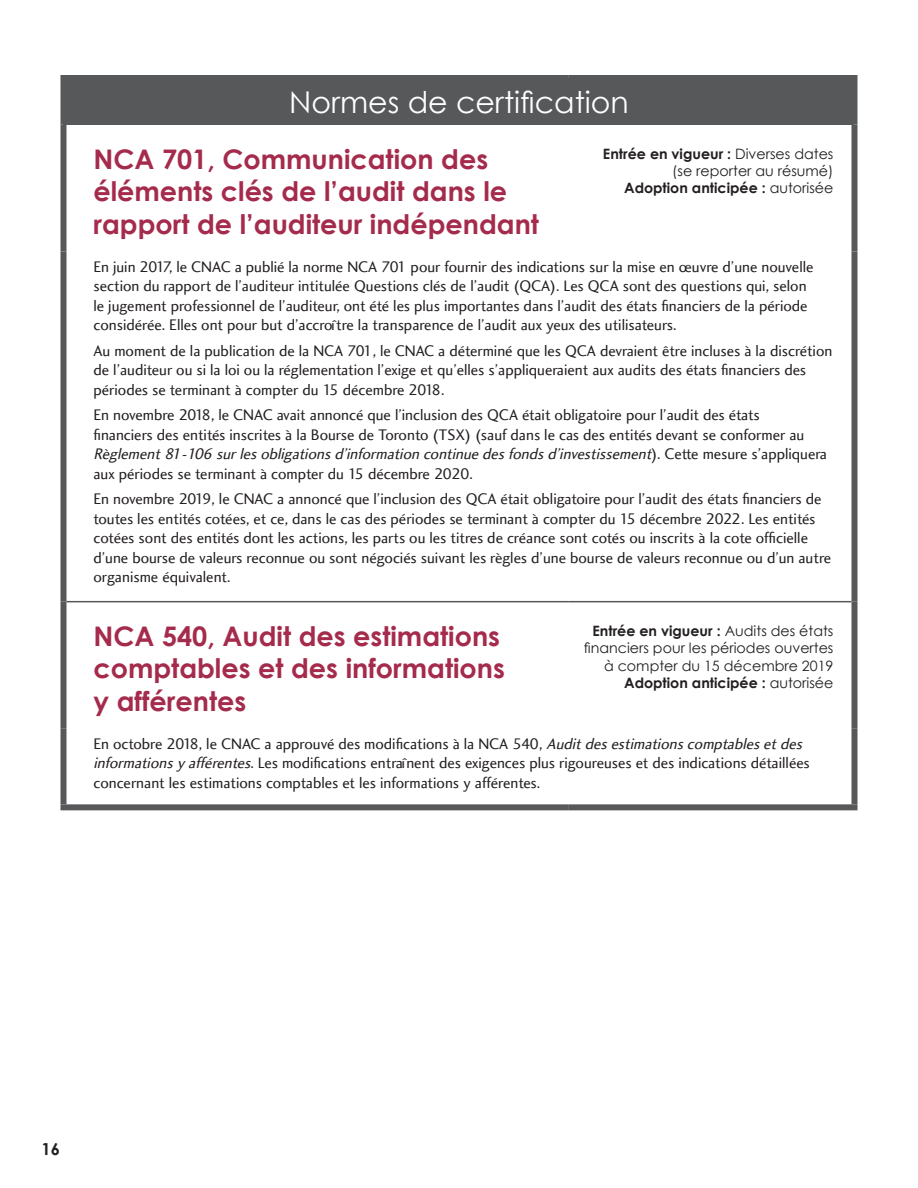
<style>
.page{position:relative;width:918px;height:1188px;background:#fff}
.page>*{position:absolute;margin:0;border:0;box-sizing:border-box;transform-origin:0 0}
.t1{font:30px "Century Gothic";color:#fff}
.t2{font:700 27px/32.4px "Century Gothic";color:#a52b4c}
.t3{font:700 16.5px "Century Gothic";color:#231f20}
.t4{font:15.75px/19.5px "Charlotte Sans Book Plain";color:#231f20}
.t5{font:14.25px/17.1px "Century Gothic";color:#231f20;text-align:right}
.s1{font-weight:700}
.s2{font-style:italic}
</style>
<div class="page">
<div style="left:63px;top:78px;width:791px;height:46px;background:#57585a"></div>
<div style="left:60px;top:81px;width:6px;height:43px;background:#57585a"></div>
<div style="left:851px;top:81px;width:6px;height:43px;background:#57585a"></div>
<div style="left:60px;top:125px;width:6px;height:127px;background:#57585a"></div>
<div style="left:851px;top:125px;width:6px;height:127px;background:#57585a"></div>
<div style="left:60px;top:252px;width:6px;height:350px;background:#57585a"></div>
<div style="left:851px;top:252px;width:6px;height:350px;background:#57585a"></div>
<div style="left:60px;top:602px;width:6px;height:127px;background:#57585a"></div>
<div style="left:851px;top:602px;width:6px;height:127px;background:#57585a"></div>
<div style="left:60px;top:729px;width:6px;height:75px;background:#57585a"></div>
<div style="left:851px;top:729px;width:6px;height:75px;background:#57585a"></div>
<div style="left:60px;top:804px;width:508px;height:6px;background:#57585a"></div>
<div style="left:568px;top:804px;width:290px;height:6px;background:#57585a"></div>
<div style="left:60px;top:75px;width:508px;height:6px;background:#57585a"></div>
<div style="left:568px;top:75px;width:290px;height:6px;background:#57585a"></div>
<hr style="left:66px;top:601px;width:502px;height:1px;background:#57585a">
<hr style="left:568px;top:601px;width:284px;height:1px;background:#57585a">
<h1 class="t1" style="left:289px;top:81px;width:341px">Normes de certification</h1>
<h2 class="t2" style="left:93px;top:142px;width:447px">NCA 701, Communication des éléments clés de l’audit dans le rapport de l’auditeur indépendant</h2>
<p class="t5" style="left:603px;top:145px;width:232px"><span class="s1">Entrée en vigueur :</span> Diverses dates (se reporter au résumé)<br><span class="s1">Adoption anticipée :</span> autorisée</p>
<p class="t4" style="left:93px;top:257px;width:722px">En juin 2017, le CNAC a publié la norme NCA 701 pour fournir des indications sur la mise en œuvre d’une nouvelle section du rapport de l’auditeur intitulée Questions clés de l’audit (QCA). Les QCA sont des questions qui, selon le jugement professionnel de l’auditeur, ont été les plus importantes dans l’audit des états financiers de la période considérée. Elles ont pour but d’accroître la transparence de l’audit aux yeux des utilisateurs.</p>
<p class="t4" style="left:93px;top:341px;width:740px">Au moment de la publication de la NCA 701, le CNAC a déterminé que les QCA devraient être incluses à la discrétion de l’auditeur ou si la loi ou la réglementation l’exige et qu’elles s’appliqueraient aux audits des états financiers des périodes se terminant à compter du 15 décembre 2018.</p>
<p class="t4" style="left:93px;top:406px;width:735px">En novembre 2018, le CNAC avait annoncé que l’inclusion des QCA était obligatoire pour l’audit des états<br>financiers des entités inscrites à la Bourse de Toronto (TSX) (sauf dans le cas des entités devant se conformer au <span class="s2">Règlement 81-106 surlesobligationsd’information continue desfondsd’investissement</span>) . C e tt e m e s u re s ’ a p p l i q u e ra aux périodes se terminant à compter du 15 décembre 2020.</p>
<p class="t4" style="left:93px;top:490px;width:739px">En novembre 2019, le CNAC a annoncé que l’inclusion des QCA était obligatoire pour l’audit des états financiers de toutes les entités cotées, et ce, dans le cas des périodes se terminant à compter du 15 décembre 2022. Les entités cotées sont des entités dont les actions, les parts ou les titres de créance sont cotés ou inscrits à la cote officielle d’une bourse de valeurs reconnue ou sont négociés suivant les règles d’une bourse de valeurs reconnue ou d’un autre organisme équivalent.</p>
<h2 class="t2" style="left:93px;top:619px;width:413px">NCA 540, Audit des estimations comptables et des informations y afférentes</h2>
<p class="t5" style="left:584px;top:622px;width:251px"><span class="s1">Entrée en vigueur :</span> Audits des états financiers pour les périodes ouvertes à compter du 15 décembre 2019<br><span class="s1">Adoption anticipée :</span> autorisée</p>
<p class="t4" style="left:93px;top:734px;width:718px">En octobre 2018, le CNAC a approuvé des modifications à la NCA 540, <span class="s2">Auditdesestimationscomptablesetdes informationsy afférentes</span>. Les modifications entraînent des exigences plus rigoureuses et des indications détaillées concernant les estimations comptables et les informations y afférentes.</p>
<p class="t3" style="left:42px;top:1136px;width:20px">16</p>
</div>
